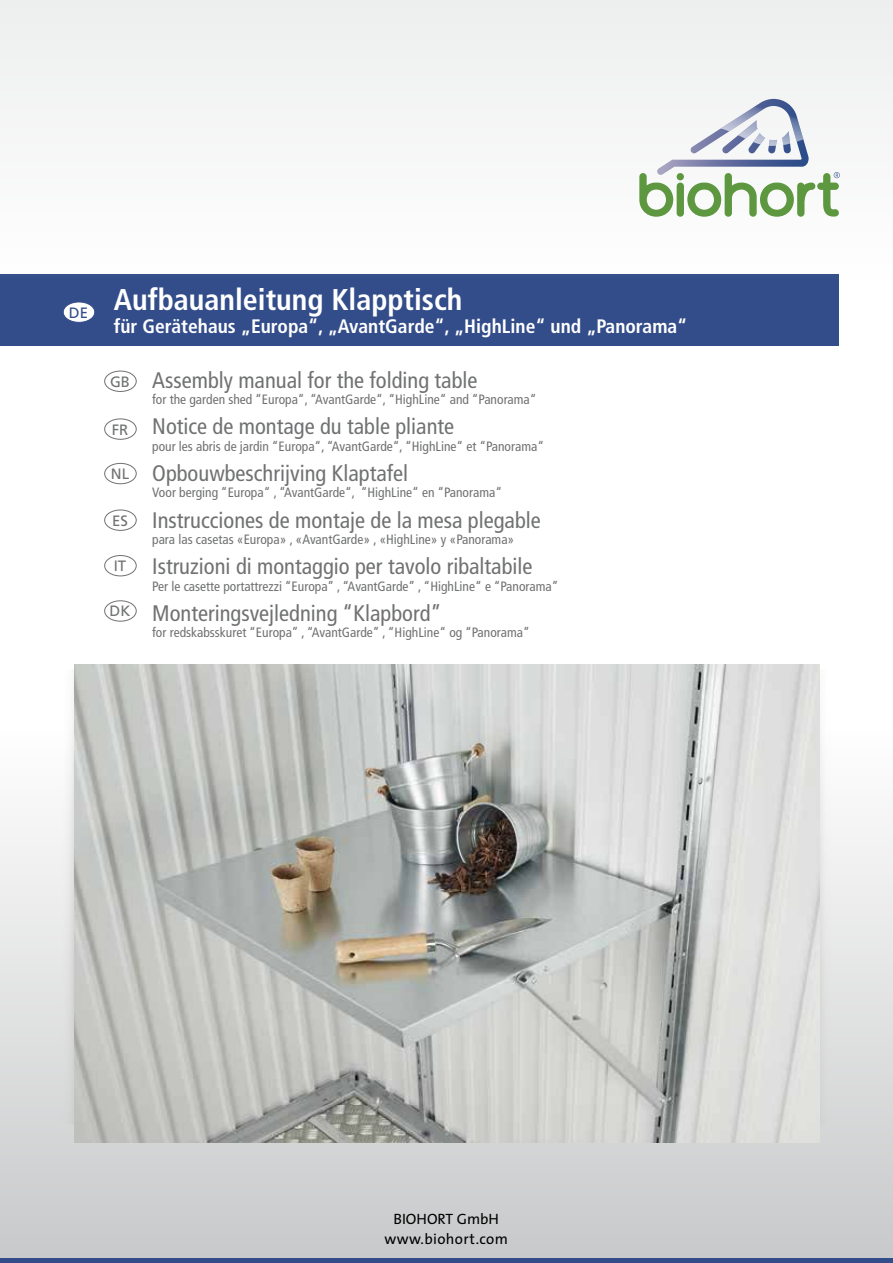
<style>
.page{position:relative;width:893px;height:1263px;background:#fff}
.page>*{position:absolute;margin:0;border:0;box-sizing:border-box;transform-origin:0 0}
.t1{font:700 condensed 30px "Frutiger LT Std";color:#fff}
.t2{font:condensed 22.5px "Frutiger LT Std";color:#707172}
.t3{font:700 condensed 19.5px "Frutiger LT Std";color:#fff}
.t4{font:15px/19.5px "The Sans";letter-spacing:.01em;color:#000;text-align:center}
.t5{font:15px "Frutiger LT Std";color:#707172}
.t6{font:15px "Frutiger LT Std";color:#334d8a}
.t7{font:condensed 13.5px "Frutiger LT Std";color:#707172}
</style>
<div class="page">
<div style="left:0;top:274px;width:839px;height:72px;background:#334d8a"></div>
<div style="left:0;top:0;width:893px;height:280px;background:#f5f6f6"></div>
<div style="left:0;top:730px;width:893px;height:533px;background:linear-gradient(to bottom,#fefefe,#c5c7c9)"></div>
<div style="left:104px;top:371px;width:33px;height:21px;border:1px solid #707172;border-radius:50%"></div>
<div style="left:104px;top:418px;width:33px;height:22px;border:1px solid #707172;border-radius:50%"></div>
<div style="left:104px;top:463px;width:33px;height:21px;border:1px solid #707172;border-radius:50%"></div>
<div style="left:63px;top:302px;width:32px;height:20px;background:#fff;border-radius:50%"></div>
<div style="left:63px;top:302px;width:32px;height:21px;border:1px solid #334d8a;border-radius:50%"></div>
<div style="left:104px;top:555px;width:33px;height:21px;border:1px solid #707172;border-radius:50%"></div>
<div style="left:104px;top:600px;width:33px;height:21px;border:1px solid #707172;border-radius:50%"></div>
<div style="left:104px;top:510px;width:33px;height:21px;border:1px solid #707172;border-radius:50%"></div>
<hr style="left:0;top:1259px;width:893px;height:4px;background:#334d8a">
<svg style="left:639px;top:99px;width:201px;height:118px"></svg>
<img style="left:56px;top:708px;width:18px;height:417px">
<img style="left:820px;top:730px;width:17px;height:395px">
<img style="left:75px;top:664px;width:745px;height:479px">
<p class="t6" style="left:69px;top:304px;width:21px">DE</p>
<h1 class="t1" style="left:114px;top:282px;width:350px">Aufbauanleitung Klapptisch</h1>
<h3 class="t3" style="left:114px;top:314px;width:575px">für Gerätehaus „Europa“, „AvantGarde“, „HighLine“ und „Panorama“</h3>
<h2 class="t2" style="left:152px;top:367px;width:327px">Assembly manual for the folding table</h2>
<p class="t7" style="left:152px;top:392px;width:386px">for the garden shed “Europa“, “AvantGarde“, “HighLine“ and “Panorama“</p>
<h2 class="t2" style="left:152px;top:414px;width:303px">Notice de montage du table pliante</h2>
<p class="t7" style="left:152px;top:438px;width:393px">pour les abris de jardin “Europa“, “AvantGarde“, “HighLine“ et “Panorama“</p>
<h2 class="t2" style="left:152px;top:460px;width:257px">Opbouwbeschrijving Klaptafel</h2>
<p class="t7" style="left:152px;top:485px;width:351px">Voor berging “Europa“ , “AvantGarde“, “HighLine“ en “Panorama“</p>
<h2 class="t2" style="left:152px;top:507px;width:390px">Instrucciones de montaje de la mesa plegable</h2>
<p class="t7" style="left:152px;top:531px;width:364px">para las casetas «Europa» , «AvantGarde» , «HighLine» y «Panorama»</p>
<h2 class="t2" style="left:152px;top:553px;width:382px">Istruzioni di montaggio per tavolo ribaltabile</h2>
<p class="t7" style="left:152px;top:578px;width:408px">Per le casette portattrezzi “Europa” , “AvantGarde” , “HighLine“ e “Panorama”</p>
<h2 class="t2" style="left:152px;top:600px;width:291px">Monteringsvejledning “Klapbord”</h2>
<p class="t7" style="left:152px;top:624px;width:379px">for redskabsskuret “Europa” , “AvantGarde” , “HighLine“ og “Panorama”</p>
<p class="t5" style="left:110px;top:373px;width:21px">GB</p>
<p class="t5" style="left:112px;top:420px;width:18px">FR</p>
<p class="t5" style="left:111px;top:465px;width:20px">NL</p>
<p class="t5" style="left:112px;top:512px;width:17px">ES</p>
<p class="t5" style="left:114px;top:557px;width:14px">IT</p>
<p class="t5" style="left:110px;top:602px;width:22px">DK</p>
<p class="t4" style="left:384px;top:1209px;width:125px">BIOHORT GmbH www.biohort.com</p>
</div>
